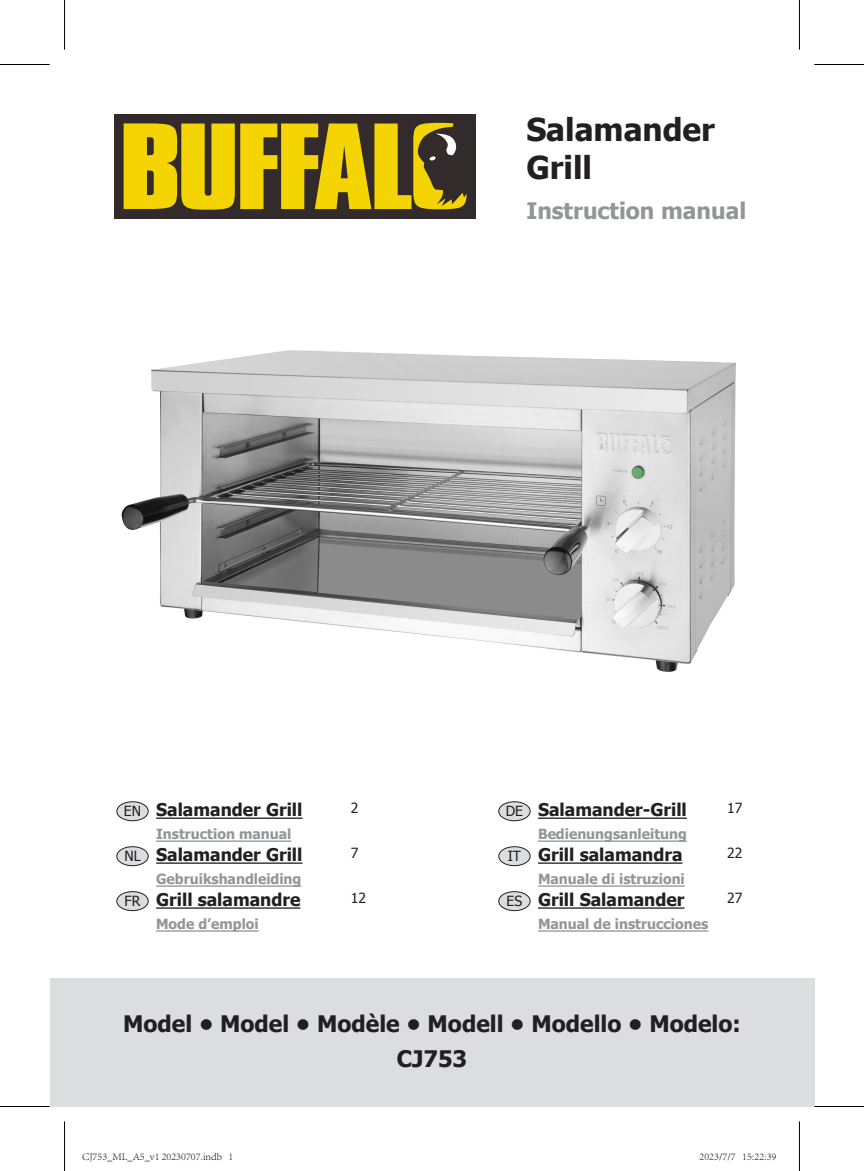
<style>
.page{position:relative;width:864px;height:1171px;background:#fff}
.page>*{position:absolute;margin:0;border:0;box-sizing:border-box;transform-origin:0 0}
.t1{font:700 31.5px/37.8px "Tahoma";color:#231f20}
.t2{font:700 22.75px/35.2px "Tahoma";color:#231f20;text-align:center}
.t3{font:700 22.75px "Tahoma";color:#939598}
.t4{font:700 17.5px "Tahoma";color:#231f20}
.t5{font:700 14px "Tahoma";color:#939598}
.t6{font:14px "Tahoma";color:#231f20}
.t7{font:300 10.5px "Adobe Song Std";color:#000}
.s1{font-weight:400;font-size:14px}
</style>
<div class="page">
<div style="left:50px;top:978px;width:764px;height:128px;background:#dcdddf"></div>
<div style="left:114px;top:114px;width:361px;height:104px;background:#332b2b"></div>
<svg style="left:123px;top:123px;width:343px;height:87px"></svg>
<div style="left:117px;top:802px;width:31px;height:19px;background:#dcdddf;border-radius:50%"></div>
<div style="left:116px;top:801px;width:33px;height:20px;border:1px solid #231f20;border-radius:50%"></div>
<hr style="left:156px;top:817px;width:146px;height:2px;background:#231f20">
<hr style="left:156px;top:840px;width:135px;height:2px;background:#939598">
<div style="left:498px;top:802px;width:32px;height:19px;background:#dcdddf;border-radius:50%"></div>
<div style="left:498px;top:801px;width:32px;height:20px;border:1px solid #231f20;border-radius:50%"></div>
<hr style="left:538px;top:817px;width:148px;height:2px;background:#231f20">
<hr style="left:538px;top:840px;width:148px;height:2px;background:#939598">
<div style="left:117px;top:846px;width:31px;height:19px;background:#dcdddf;border-radius:50%"></div>
<div style="left:116px;top:846px;width:33px;height:20px;border:1px solid #231f20;border-radius:50%"></div>
<hr style="left:156px;top:862px;width:146px;height:2px;background:#231f20">
<hr style="left:156px;top:885px;width:145px;height:2px;background:#939598">
<div style="left:498px;top:846px;width:32px;height:19px;background:#dcdddf;border-radius:50%"></div>
<div style="left:498px;top:846px;width:32px;height:20px;border:1px solid #231f20;border-radius:50%"></div>
<hr style="left:538px;top:862px;width:144px;height:2px;background:#231f20">
<hr style="left:538px;top:885px;width:146px;height:2px;background:#939598">
<div style="left:117px;top:891px;width:31px;height:19px;background:#dcdddf;border-radius:50%"></div>
<div style="left:116px;top:891px;width:33px;height:20px;border:1px solid #231f20;border-radius:50%"></div>
<hr style="left:156px;top:907px;width:144px;height:2px;background:#231f20">
<hr style="left:156px;top:930px;width:103px;height:1px;background:#939598">
<div style="left:498px;top:891px;width:32px;height:19px;background:#dcdddf;border-radius:50%"></div>
<div style="left:498px;top:891px;width:32px;height:20px;border:1px solid #231f20;border-radius:50%"></div>
<hr style="left:538px;top:907px;width:146px;height:2px;background:#231f20">
<hr style="left:538px;top:930px;width:170px;height:1px;background:#939598">
<img style="left:121px;top:350px;width:615px;height:322px">
<hr style="left:0;top:64px;width:50px;height:1px;background:#000">
<hr style="left:814px;top:64px;width:49px;height:1px;background:#000">
<hr style="left:0;top:1106px;width:50px;height:1px;background:#000">
<hr style="left:814px;top:1106px;width:49px;height:1px;background:#000">
<hr style="left:64px;top:0;width:1px;height:50px;background:#000">
<hr style="left:64px;top:1121px;width:1px;height:50px;background:#000">
<hr style="left:798px;top:0;width:1px;height:50px;background:#000">
<hr style="left:798px;top:1121px;width:1px;height:50px;background:#000">
<h1 class="t1" style="left:526px;top:109px;width:190px">Salamander<br>Grill</h1>
<h2 class="t3" style="left:526px;top:195px;width:221px">Instruction manual</h2>
<p class="t4" style="left:124px;top:798px;width:180px"><span class="s1">EN</span> Salamander Grill</p>
<p class="t5" style="left:156px;top:824px;width:137px">Instruction manual</p>
<p class="t6" style="left:350px;top:799px;width:9px">2</p>
<p class="t4" style="left:505px;top:798px;width:182px"><span class="s1">DE</span> Salamander-Grill</p>
<p class="t5" style="left:538px;top:824px;width:150px">Bedienungsanleitung</p>
<p class="t6" style="left:726px;top:799px;width:17px">17</p>
<p class="t4" style="left:124px;top:843px;width:180px"><span class="s1">NL</span> Salamander Grill</p>
<p class="t5" style="left:156px;top:869px;width:147px">Gebruikshandleiding</p>
<p class="t6" style="left:350px;top:844px;width:9px">7</p>
<p class="t4" style="left:507px;top:843px;width:176px"><span class="s1">IT</span> Grill salamandra</p>
<p class="t5" style="left:538px;top:869px;width:148px">Manuale di istruzioni</p>
<p class="t6" style="left:726px;top:844px;width:17px">22</p>
<p class="t4" style="left:124px;top:887px;width:177px"><span class="s1">FR</span> Grill salamandre</p>
<p class="t5" style="left:156px;top:914px;width:104px">Mode d’emploi</p>
<p class="t6" style="left:350px;top:889px;width:17px">12</p>
<p class="t4" style="left:506px;top:887px;width:179px"><span class="s1">ES</span> Grill Salamander</p>
<p class="t5" style="left:538px;top:914px;width:172px">Manual de instrucciones</p>
<p class="t6" style="left:726px;top:889px;width:17px">27</p>
<h2 class="t2" style="left:123px;top:1004px;width:618px">Model • Model • Modèle • Modell • Modello • Modelo:<br>CJ753</h2>
<p class="t7" style="left:82px;top:1151px;width:153px">CJ753_ML_A5_v1 20230707.indb 1</p>
<p class="t7" style="left:699px;top:1151px;width:78px">2023/7/7 15:22:39</p>
</div>
